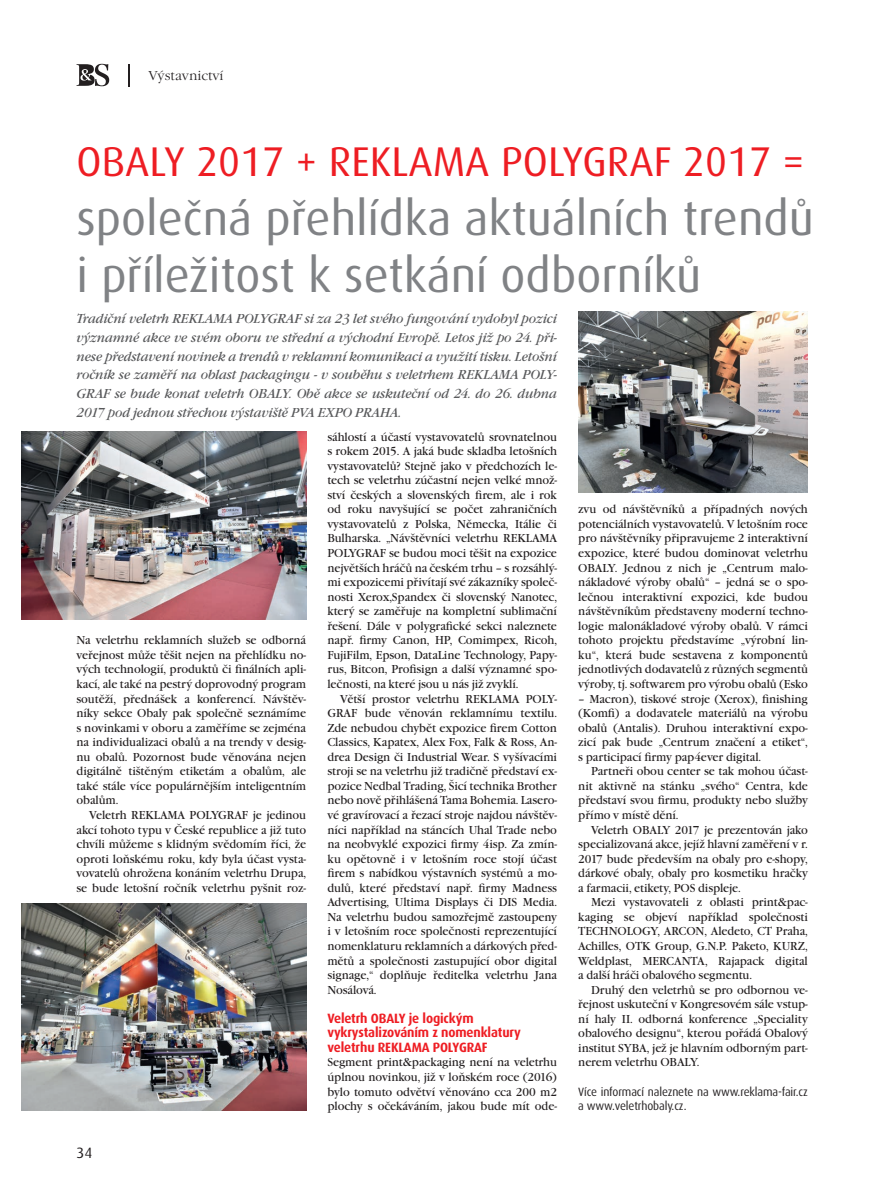
<style>
.page{position:relative;width:893px;height:1191px;background:#fff}
.page>*{position:absolute;margin:0;border:0;box-sizing:border-box;transform-origin:0 0}
.Titulek_-_Dax{font:48px "Dax Pro";color:#808285}
.Titulek_-_Dax-2{font:41.55px "Dax Pro";color:#ee1d23}
.t1{font:15px "Dax Pro";color:#231f20}
.Perex_-_Garamond{font:italic 13.5px/18.8px "Garamond Itc TOT";letter-spacing:-.01em;color:#57585a;text-align:justify;scale:.95 1}
.Podtitulek{font:700 13.5px/14.5px "Dax Pro";letter-spacing:-.01em;color:#ee1d23;scale:.95 1}
.t2{font:13.5px "Garamond Itc TOT Ligh";color:#231f20}
.Základní_text{font:12px/14.5px "Garamond Itc TOT";letter-spacing:-.01em;color:#231f20;text-align:justify;scale:.95 1}
.Základní_text-2{font:12px/14.5px "Dax Pro";letter-spacing:-.01em;color:#231f20;scale:.95 1}
</style>
<div class="page">
<hr style="left:128px;top:64px;width:2px;height:22px;background:#231f20">
<svg style="left:77px;top:64px;width:32px;height:22px"></svg>
<img style="left:21px;top:432px;width:285px;height:187px">
<img style="left:578px;top:311px;width:230px;height:181px">
<img style="left:21px;top:903px;width:285px;height:207px">
<p class="t2" style="left:149px;top:68px;width:76px">Výstavnictví</p>
<p class="Titulek_-_Dax-2" style="left:77px;top:135px;width:729px">OBALY 2017 + REKLAMA POLYGRAF 2017 =</p>
<p class="Titulek_-_Dax" style="left:77px;top:188px;width:739px">společná přehlídka aktuálních trendů</p>
<p class="Titulek_-_Dax" style="left:77px;top:245px;width:626px">i příležitost k setkání odborníků</p>
<p class="Perex_-_Garamond" style="left:77px;top:309px;width:507px">Tradiční veletrh REKLAMA POLYGRAF si za 23 let svého fungování vydobyl pozici významné akce ve svém oboru ve střední a východní Evropě. Letos již po 24. při&shy;nese představení novinek a trendů v reklamní komunikaci a využití tisku. Letošní ročník se zaměří na oblast packagingu - v souběhu s veletrhem REKLAMA POLY-GRAF se bude konat veletrh OBALY. Obě akce se uskuteční od 24. do 26. dubna 2017 pod jednou střechou výstaviště PVA EXPO PRAHA.</p>
<p class="Základní_text" style="left:77px;top:633px;width:243px">Na veletrhu reklamních služeb se odborná veřejnost může těšit nejen na přehlídku no&shy;vých technologií, produktů či finálních apli&shy;kací, ale také na pestrý doprovodný program soutěží, přednášek a konferencí. Návštěv&shy;níky sekce Obaly pak společně seznámíme s novinkami v oboru a zaměříme se zejména na individualizaci obalů a na trendy v desig&shy;nu obalů. Pozornost bude věnována nejen digitálně tištěným etiketám a obalům, ale také stále více populárnějším inteligentním obalům.</p>
<p class="Základní_text" style="left:77px;top:808px;width:243px;text-indent:13px">Veletrh REKLAMA POLYGRAF je jedinou akcí tohoto typu v České republice a již tuto chvíli můžeme s klidným svědomím říci, že oproti loňskému roku, kdy byla účast vysta&shy;vovatelů ohrožena konáním veletrhu Drupa, se bude letošní ročník veletrhu pyšnit roz-</p>
<p class="t1" style="left:77px;top:1142px;width:17px">34</p>
<p class="Základní_text" style="left:327px;top:429px;width:243px">sáhlostí a účastí vystavovatelů srovnatelnou s rokem 2015. A jaká bude skladba letošních vystavovatelů? Stejně jako v předchozích le&shy;tech se veletrhu zúčastní nejen velké množ&shy;ství českých a slovenských firem, ale i rok od roku navyšující se počet zahraničních vystavovatelů z Polska, Německa, Itálie či Bulharska. „Návštěvníci veletrhu REKLAMA POLYGRAF se budou moci těšit na expozice největších hráčů na českém trhu – s rozsáhlý&shy;mi expozicemi přivítají své zákazníky společ&shy;nosti Xerox,Spandex či slovenský Nanotec, který se zaměřuje na kompletní sublimační řešení. Dále v polygrafické sekci naleznete např. firmy Canon, HP, Comimpex, Ricoh, FujiFilm, Epson, DataLine Technology, Papy&shy;rus, Bitcon, Profisign a další významné spo&shy;lečnosti, na které jsou u nás již zvyklí.</p>
<p class="Základní_text" style="left:327px;top:691px;width:243px;text-indent:13px">Větší prostor veletrhu REKLAMA POLY-GRAF bude věnován reklamnímu textilu.<br>Zde nebudou chybět expozice firem Cotton Classics, Kapatex, Alex Fox, Falk &amp; Ross, An&shy;drea Design či Industrial Wear. S vyšívacími stroji se na veletrhu již tradičně představí ex&shy;pozice Nedbal Trading, Šicí technika Brother nebo nově přihlášená Tama Bohemia. Lasero&shy;vé gravírovací a řezací stroje najdou návštěv&shy;níci například na stáncích Uhal Trade nebo na neobvyklé expozici firmy 4isp. Za zmín&shy;ku opětovně i v letošním roce stojí účast firem s nabídkou výstavních systémů a mo&shy;dulů, které představí např. firmy Madness Advertising, Ultima Displays či DIS Media.<br>Na veletrhu budou samozřejmě zastoupeny i v letošním roce společnosti reprezentující nomenklaturu reklamních a dárkových před&shy;mětů a společnosti zastupující obor digital signage,“ doplňuje ředitelka veletrhu Jana Nosálová.</p>
<p class="Podtitulek" style="left:327px;top:1010px;width:205px">Veletrh OBALY je logickým vykrystalizováním z nomenklatury veletrhu REKLAMA POLYGRAF</p>
<p class="Základní_text" style="left:327px;top:1055px;width:243px">Segment print&amp;packaging není na veletrhu úplnou novinkou, již v loňském roce (2016) bylo tomuto odvětví věnováno cca 200 m2 plochy s očekáváním, jakou bude mít ode-</p>
<p class="Základní_text" style="left:578px;top:502px;width:243px">zvu od návštěvníků a případných nových potenciálních vystavovatelů. V letošním roce pro návštěvníky připravujeme 2 interaktivní expozice, které budou dominovat veletrhu OBALY. Jednou z nich je „Centrum malo&shy;nákladové výroby obalů“ – jedná se o spo&shy;lečnou interaktivní expozici, kde budou návštěvníkům představeny moderní techno&shy;logie malonákladové výroby obalů. V rámci tohoto projektu představíme „výrobní lin&shy;ku“, která bude sestavena z komponentů jednotlivých dodavatelů z různých segmentů výroby, tj. softwarem pro výrobu obalů (Esko</p>
<p class="Základní_text" style="left:578px;top:691px;width:243px">– Macron), tiskové stroje (Xerox), finishing (Komfi) a dodavatele materiálů na výrobu obalů (Antalis). Druhou interaktivní expo&shy;zicí pak bude „Centrum značení a etiket“, s participací firmy pap4ever digital.</p>
<p class="Základní_text" style="left:578px;top:764px;width:243px;text-indent:13px">Partneři obou center se tak mohou účast&shy;nit aktivně na stánku „svého“ Centra, kde představí svou firmu, produkty nebo služby přímo v místě dění.</p>
<p class="Základní_text" style="left:578px;top:822px;width:243px;text-indent:13px">Veletrh OBALY 2017 je prezentován jako specializovaná akce, jejíž hlavní zaměření v r.<br>2017 bude především na obaly pro e-shopy, dárkové obaly, obaly pro kosmetiku hračky a farmacii, etikety, POS displeje.</p>
<p class="Základní_text" style="left:578px;top:895px;width:243px;text-indent:13px">Mezi vystavovateli z oblasti print&amp;pac&shy;kaging se objeví například společnosti TECHNOLOGY, ARCON, Aledeto, CT Praha, Achilles, OTK Group, G.N.P. Paketo, KURZ, Weldplast, MERCANTA, Rajapack digital a další hráči obalového segmentu.</p>
<p class="Základní_text" style="left:578px;top:982px;width:243px;text-indent:13px">Druhý den veletrhů se pro odbornou ve&shy;řejnost uskuteční v Kongresovém sále vstup&shy;ní haly II. odborná konference „Speciality obalového designu“, kterou pořádá Obalový institut SYBA, jež je hlavním odborným part&shy;nerem veletrhu OBALY.</p>
<p class="Základní_text-2" style="left:578px;top:1083px;width:243px">Více informací naleznete na www.reklama-fair.cz a www.veletrhobaly.cz.</p>
</div>
